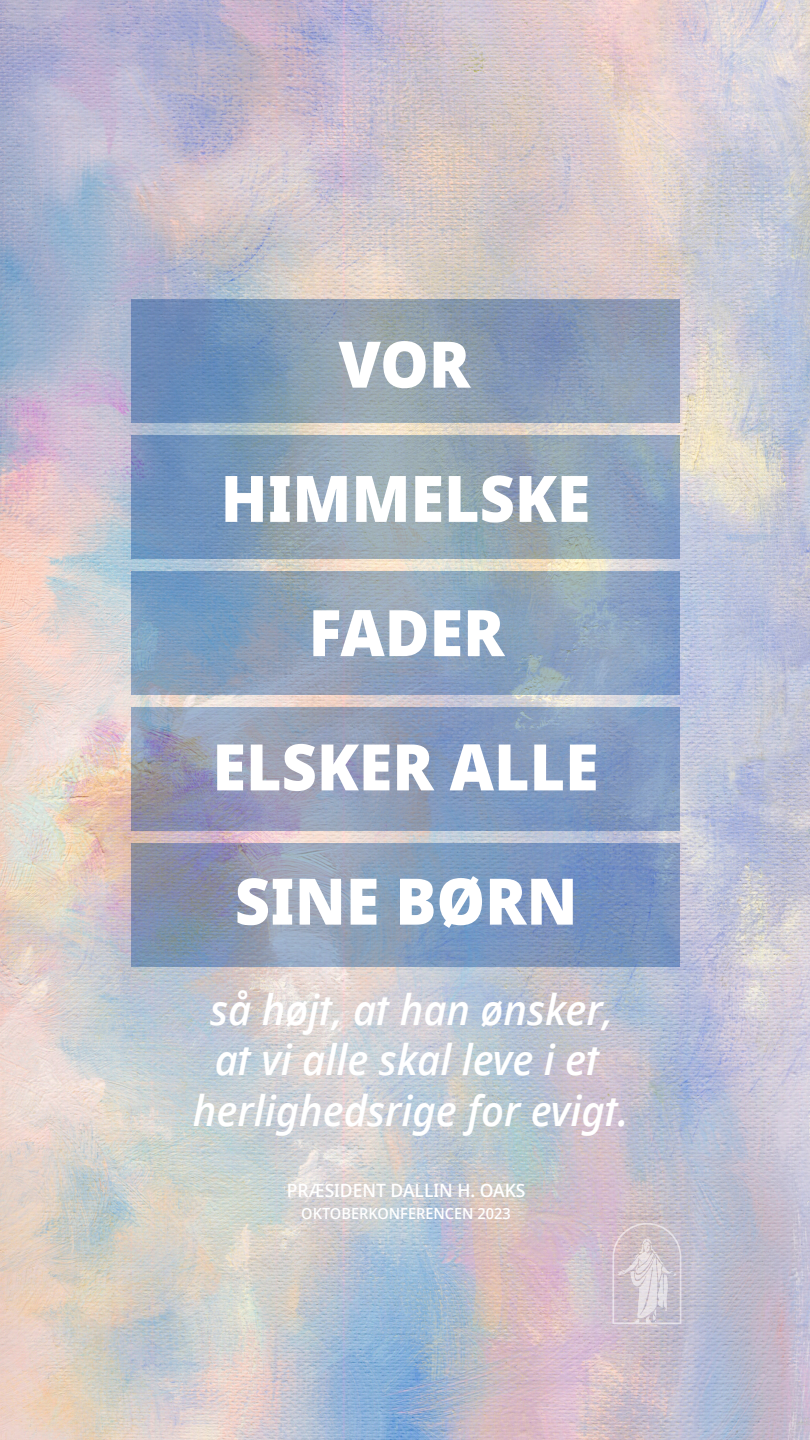
<style>
.page{position:relative;width:810px;height:1440px;background:#fff}
.page>*{position:absolute;margin:0;border:0;box-sizing:border-box;transform-origin:0 0}
.artcl2_p1_figure_image_aside_quote_first{font:800 64.28px/134.2px "Dots Solidlds Lat";color:#fff;text-align:center;scale:.95 1}
.artcl2_p1_figure_image_aside_quote_first-2{font:italic 600 42.08px/50.2px "Dots Solidlds Lat";color:#fff;text-align:center;scale:.95 1}
.artcl2_p1_figure_image_aside_quote_citat{font:600 18.38px "Dots Solidlds Lat";color:#fff;scale:.95 1}
.artcl2_p1_figure_image_aside_quote_citat-2{font:600 15.3px "Dots Solidlds Lat";color:#fff;scale:.95 1}
</style>
<div class="page">
<img style="left:0;top:0;width:810px;height:1440px">
<svg style="left:612px;top:1223px;width:69px;height:101px"></svg>
<svg style="left:131px;top:435px;width:548px;height:124px"></svg>
<svg style="left:131px;top:571px;width:548px;height:124px"></svg>
<svg style="left:131px;top:707px;width:548px;height:124px"></svg>
<svg style="left:131px;top:843px;width:548px;height:123px"></svg>
<svg style="left:131px;top:299px;width:548px;height:124px"></svg>
<p class="artcl2_p1_figure_image_aside_quote_first" style="left:212px;top:299px;width:408px">VOR<br>HIMMELSKE<br>FADER<br>ELSKER ALLE<br>SINE BØRN</p>
<p class="artcl2_p1_figure_image_aside_quote_first-2" style="left:193px;top:985px;width:460px">så højt, at han ønsker, at vi alle skal leve i et herlighedsrige for evigt.</p>
<p class="artcl2_p1_figure_image_aside_quote_citat" style="left:287px;top:1177px;width:253px">PRÆSIDENT DALLIN H. OAKS</p>
<p class="artcl2_p1_figure_image_aside_quote_citat-2" style="left:301px;top:1202px;width:222px">OKTOBERKONFERENCEN 2023</p>
</div>
